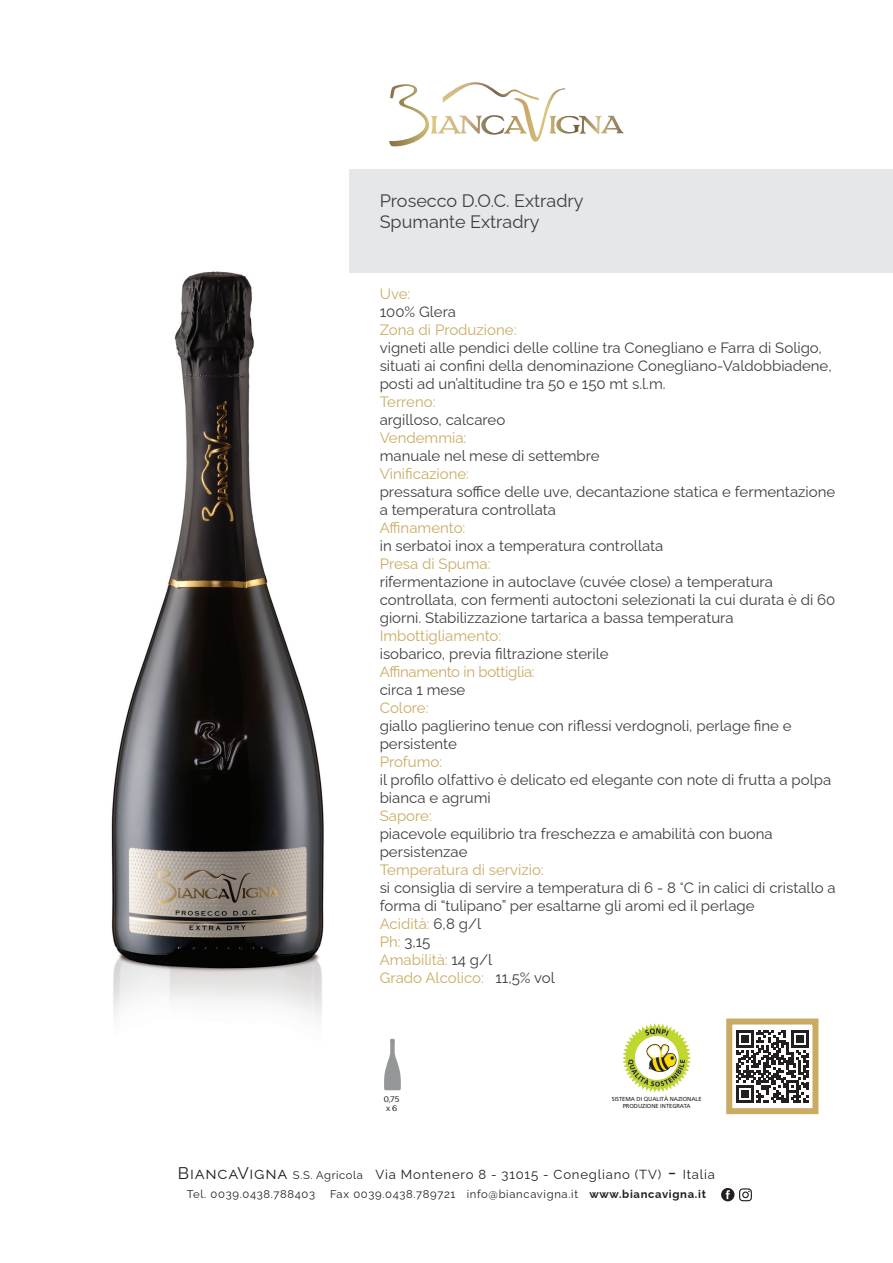
<style>
.page{position:relative;width:893px;height:1263px;background:#fff}
.page>*{position:absolute;margin:0;border:0;box-sizing:border-box;transform-origin:0 0}
.t1{font:18px "Raleway";color:#3e3e3f}
.t2{font:15px/18px "Raleway";color:#3e3e3f}
.t3{font:15px "Raleway";color:#caab63}
.t4{font:15px "Raleway";letter-spacing:-.02em;color:#caab63}
.t5{font:13.2px "Raleway";letter-spacing:.06em;color:#231f20}
.t6{font:11.25px "Raleway";letter-spacing:.06em;color:#231f20}
.t7{font:300 8.25px "Cosmos";color:#231f20}
.t8{font:5.85px "Frutiger";letter-spacing:-.01em;color:#231f20}
.s1{color:#3e3e3f}
.s2{color:#caab63}
.s3{font-family:"Helvetica Neue"}
.s4{font-size:16.8px}
.s5{font-size:11.25px}
.s6{font-size:20.7px}
.s7{font-weight:700}
</style>
<div class="page">
<img style="left:111px;top:271px;width:213px;height:748px">
<div style="left:721px;top:1188px;width:13px;height:13px;background:#231f20;border-radius:50%"></div>
<svg style="left:726px;top:1190px;width:4px;height:9px"></svg>
<svg style="left:739px;top:1188px;width:13px;height:13px"></svg>
<svg style="left:736px;top:1030px;width:72px;height:72px"></svg>
<div style="left:726px;top:1018px;width:92px;height:96px;border:6px solid #caab63"></div>
<img style="left:623px;top:1023px;width:68px;height:70px">
<div style="left:349px;top:169px;width:544px;height:104px;background:#e6e7e9"></div>
<svg style="left:389px;top:82px;width:176px;height:65px"></svg>
<svg style="left:384px;top:1039px;width:17px;height:51px"></svg>
<p class="t1" style="left:380px;top:186px;width:205px">Prosecco D.O.C. Extradry</p>
<p class="t1" style="left:380px;top:207px;width:161px">Spumante Extradry</p>
<p class="t3" style="left:380px;top:281px;width:32px">Uve:</p>
<p class="t2" style="left:380px;top:301px;width:78px">100% Glera</p>
<p class="t3" style="left:380px;top:317px;width:138px">Zona di Produzione:</p>
<p class="t2" style="left:380px;top:337px;width:454px">vigneti alle pendici delle colline tra Conegliano e Farra di Soligo, situati ai confini della denominazione Conegliano-Valdobbiadene, posti ad un’altitudine tra 50 e 150 mt s.l.m.</p>
<p class="t3" style="left:380px;top:389px;width:57px">Terreno:</p>
<p class="t2" style="left:380px;top:409px;width:127px">argilloso, calcareo</p>
<p class="t3" style="left:380px;top:425px;width:88px">Vendemmia:</p>
<p class="t2" style="left:380px;top:445px;width:221px">manuale nel mese di settembre</p>
<p class="t3" style="left:380px;top:461px;width:91px">Vinificazione:</p>
<p class="t2" style="left:380px;top:481px;width:457px">pressatura soffice delle uve, decantazione statica e fermentazione a temperatura controllata</p>
<p class="t3" style="left:380px;top:515px;width:87px">Affinamento:</p>
<p class="t2" style="left:380px;top:535px;width:285px">in serbatoi inox a temperatura controllata</p>
<p class="t3" style="left:380px;top:551px;width:112px">Presa di Spuma:</p>
<p class="t2" style="left:380px;top:571px;width:457px">rifermentazione in autoclave (cuvée close) a temperatura controllata, con fermenti autoctoni selezionati la cui durata è di 60 giorni. Stabilizzazione tartarica a bassa temperatura</p>
<p class="t3" style="left:380px;top:623px;width:123px">Imbottigliamento:</p>
<p class="t2" style="left:380px;top:643px;width:230px">isobarico, previa filtrazione sterile</p>
<p class="t4" style="left:380px;top:659px;width:156px">Affinamento in bottiglia:</p>
<p class="t2" style="left:380px;top:679px;width:87px">circa 1 mese</p>
<p class="t3" style="left:380px;top:695px;width:50px">Colore:</p>
<p class="t2" style="left:380px;top:715px;width:413px">giallo paglierino tenue con riflessi verdognoli, perlage fine e persistente</p>
<p class="t3" style="left:380px;top:749px;width:64px">Profumo:</p>
<p class="t2" style="left:380px;top:769px;width:453px">il profilo olfattivo è delicato ed elegante con note di frutta a polpa bianca e agrumi</p>
<p class="t3" style="left:380px;top:803px;width:54px">Sapore:</p>
<p class="t2" style="left:380px;top:823px;width:394px">piacevole equilibrio tra freschezza e amabilità con buona persistenzae</p>
<p class="t3" style="left:380px;top:857px;width:166px">Temperatura di servizio:</p>
<p class="t2" style="left:380px;top:877px;width:457px">si consiglia di servire a temperatura di 6 - 8 °C in calici di cristallo a forma di “tulipano” per esaltarne gli aromi ed il perlage</p>
<p class="t3" style="left:380px;top:911px;width:103px">Acidità: <span class="s1">6,8 g/l</span></p>
<p class="t2" style="left:380px;top:931px;width:52px"><span class="s2">Ph:</span> 3,15</p>
<p class="t3" style="left:380px;top:947px;width:114px">Amabilità: <span class="s1">14 g/l</span></p>
<p class="t3" style="left:380px;top:965px;width:177px">Grado Alcolico: <span class="s1">11,5% vol</span></p>
<p class="t7" style="left:384px;top:1094px;width:17px">0,75</p>
<p class="t7" style="left:386px;top:1103px;width:13px">x 6</p>
<p class="t8" style="left:612px;top:1096px;width:91px">SISTEMA DI <span class="s3">Q</span>UALITÀ NAZIONALE</p>
<p class="t8" style="left:623px;top:1103px;width:69px">PRODUZIONE INTEGRATA</p>
<p class="t5" style="left:178px;top:1164px;width:539px"><span class="s4">BiancaVigna</span> <span class="s5">S.S. Agricola</span> Via Montenero 8 - 31015 - Conegliano (TV) <span class="s6">-</span> Italia</p>
<p class="t6" style="left:187px;top:1185px;width:130px">Tel. 0039.0438.788403</p>
<p class="t6" style="left:330px;top:1185px;width:377px">Fax 0039.0438.789721 info@biancavigna.it <span class="s7">www.biancavigna.it</span></p>
</div>
